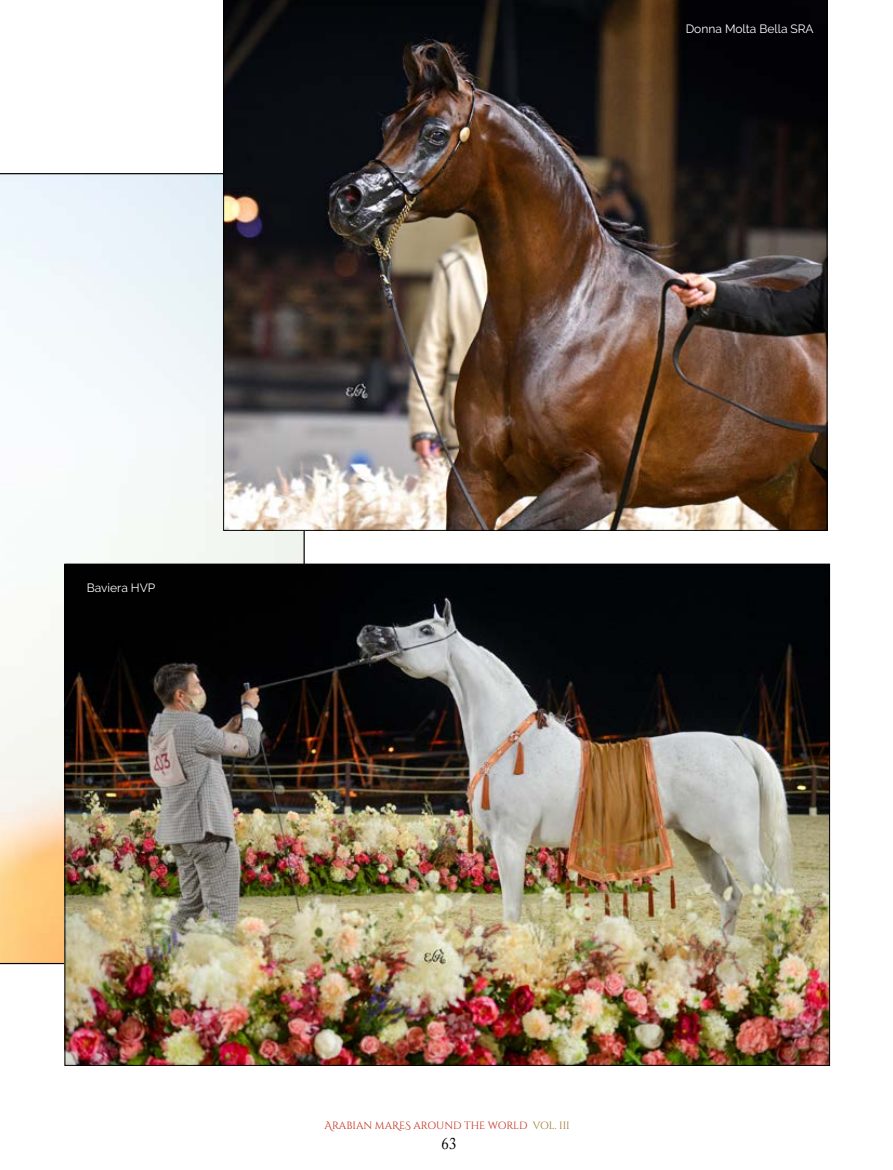
<style>
.page{position:relative;width:893px;height:1170px;background:#fff}
.page>*{position:absolute;margin:0;border:0;box-sizing:border-box;transform-origin:0 0}
.t1{font:16.5px "Adobe Caslon Pro";color:#000;scale:.9 1}
.t2{font:12px "Raleway";color:#fff}
.t3{font:10.5px "Cinzel";letter-spacing:-.015em;color:#bf2b18}
.s1{font-family:"Cinzel Decorative"}
.s2{color:#99752b}
</style>
<div class="page">
<svg style="left:0;top:173px;width:305px;height:791px"></svg>
<img style="left:67px;top:565px;width:761px;height:498px">
<img style="left:223px;top:0;width:604px;height:530px">
<p class="t2" style="left:686px;top:22px;width:130px">Donna Molta Bella SRA</p>
<p class="t2" style="left:87px;top:580px;width:70px">Baviera HVP</p>
<p class="t3" style="left:325px;top:1119px;width:247px"><span class="s1">Arabian maReS</span> AROUND THE WORLD <span class="s2">VOL. III</span></p>
<h1 class="t1" style="left:442px;top:1133px;width:18px">63</h1>
</div>
